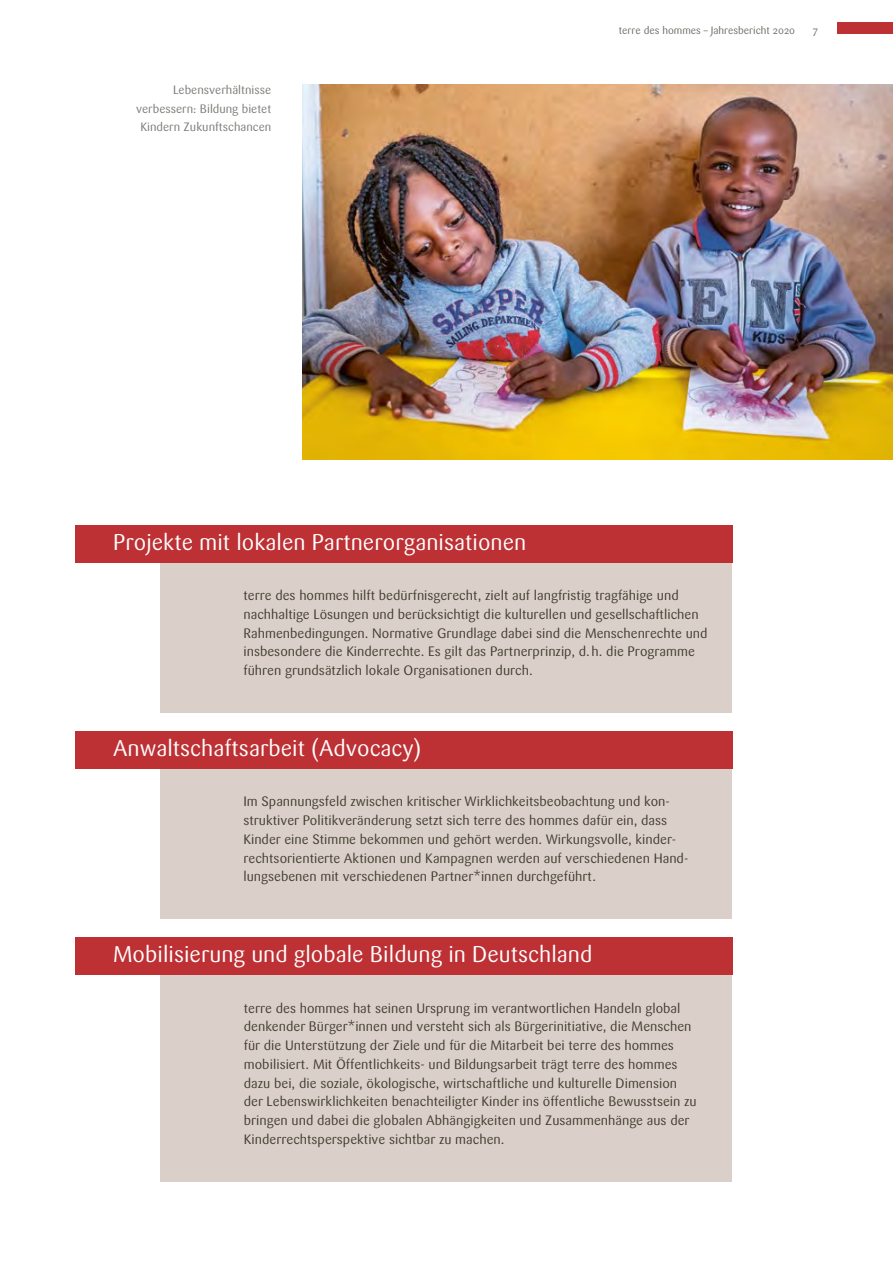
<style>
.page{position:relative;width:893px;height:1263px;background:#fff}
.page>*{position:absolute;margin:0;border:0;box-sizing:border-box;transform-origin:0 0}
.H2_T2{font:22.5px "Sari OT";color:#fff}
.P_Erster{font:13.5px/18.8px "Sari OT";color:#413c2f}
.t1{font:12px/18.8px "Sari OT";color:#7b7974;text-align:right}
.t2{font:10.5px "Sari OT";color:#6d6a63}
</style>
<div class="page">
<div style="left:837px;top:22px;width:56px;height:12px;background:#bd3135"></div>
<img style="left:303px;top:85px;width:590px;height:374px">
<div style="left:161px;top:562px;width:571px;height:150px;background:#dad0c9"></div>
<div style="left:161px;top:769px;width:571px;height:150px;background:#dad0c9"></div>
<div style="left:161px;top:975px;width:571px;height:206px;background:#dad0c9"></div>
<div style="left:75px;top:525px;width:657px;height:37px;background:#bd3135"></div>
<div style="left:75px;top:731px;width:657px;height:38px;background:#bd3135"></div>
<div style="left:75px;top:938px;width:657px;height:37px;background:#bd3135"></div>
<p class="t1" style="left:136px;top:80px;width:137px">Lebensverhältnisse verbessern: Bildung bietet<br>Kindern Zukunftschancen</p>
<p class="t2" style="left:619px;top:24px;width:178px">terre des hommes – Jahresbericht 2020</p>
<p class="t2" style="left:813px;top:24px;width:7px">7</p>
<h2 class="H2_T2" style="left:113px;top:527px;width:415px">Projekte mit lokalen Partnerorganisationen</h2>
<p class="P_Erster" style="left:243px;top:586px;width:466px">terre des hommes hilft bedürfnisgerecht, zielt auf langfristig tragfähige und nachhaltige Lösungen und berücksichtigt die kulturellen und gesellschaftlichen Rahmenbedingungen. Normative Grundlage dabei sind die Menschenrechte und insbesondere die Kinderrechte. Es gilt das Partnerprinzip, d.h. die Programme führen grundsätzlich lokale Organisationen durch.</p>
<h2 class="H2_T2" style="left:113px;top:733px;width:310px">Anwaltschaftsarbeit (Advocacy)</h2>
<p class="P_Erster" style="left:243px;top:792px;width:446px">Im Spannungsfeld zwischen kritischer Wirklichkeitsbeobachtung und kon&shy;struktiver Politikveränderung setzt sich terre des hommes dafür ein, dass Kinder eine Stimme bekommen und gehört werden. Wirkungsvolle, kinder&shy;rechtsorientierte Aktionen und Kampagnen werden auf verschiedenen Hand&shy;lungsebenen mit verschiedenen Partner*innen durchgeführt.</p>
<h2 class="H2_T2" style="left:113px;top:940px;width:481px">Mobilisierung und globale Bildung in Deutschland</h2>
<p class="P_Erster" style="left:244px;top:998px;width:454px">terre des hommes hat seinen Ursprung im verantwortlichen Handeln global denkender Bürger*innen und versteht sich als Bürgerinitiative, die Menschen für die Unterstützung der Ziele und für die Mitarbeit bei terre des hommes mobilisiert. Mit Öffentlichkeits- und Bildungsarbeit trägt terre des hommes dazu bei, die soziale, ökologische, wirtschaftliche und kulturelle Dimension der Lebenswirklichkeiten benachteiligter Kinder ins öffentliche Bewusstsein zu bringen und dabei die globalen Abhängigkeiten und Zusammenhänge aus der Kinderrechtsperspektive sichtbar zu machen.</p>
</div>
